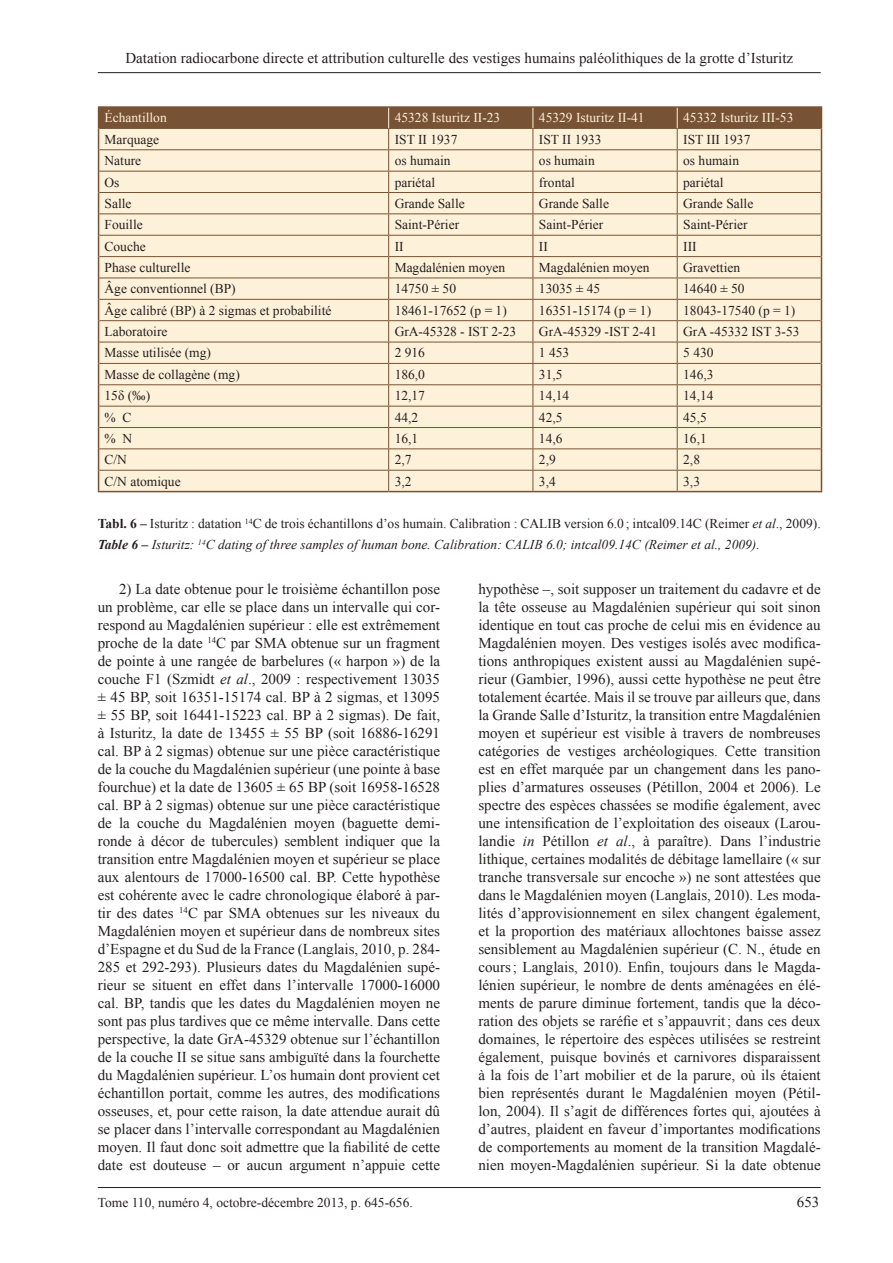
<style>
.page{position:relative;width:893px;height:1263px;background:#fff}
.page>*{position:absolute;margin:0;border:0;box-sizing:border-box;transform-origin:0 0}
.t1{font:15px/18px "Times New Roman";color:#231f20;text-align:justify}
.Tableau{font:13.5px "Times New Roman";color:#231f20}
.Figures{font:13.5px "Times New Roman";color:#231f20}
.Figures-2{font:italic 13.5px "Times New Roman";color:#231f20}
.Tableau-2{font:13.5px "Times New Roman";color:#fef1d9}
.s1{font-weight:700}
.s2{font-style:italic}
</style>
<div class="page">
<hr style="left:98px;top:72px;width:723px;height:1px;background:#231f20">
<hr style="left:98px;top:1187px;width:723px;height:1px;background:#231f20">
<hr style="left:98px;top:106px;width:291px;height:2px;background:#785234">
<hr style="left:389px;top:106px;width:144px;height:2px;background:#785234">
<hr style="left:533px;top:106px;width:144px;height:2px;background:#785234">
<hr style="left:677px;top:106px;width:145px;height:2px;background:#785234">
<hr style="left:98px;top:491px;width:291px;height:1px;background:#785234">
<hr style="left:389px;top:491px;width:144px;height:1px;background:#785234">
<hr style="left:533px;top:491px;width:144px;height:1px;background:#785234">
<hr style="left:677px;top:491px;width:145px;height:1px;background:#785234">
<svg style="left:98px;top:107px;width:724px;height:384px;background:#efe0c7"></svg>
<p class="t1" style="left:125px;top:49px;width:669px">Datation radiocarbone directe et attribution culturelle des vestiges humains paléolithiques de la grotte d’Isturitz</p>
<p class="Tableau-2" style="left:105px;top:109px;width:64px">Échantillon</p>
<p class="Tableau-2" style="left:395px;top:109px;width:107px">45328 Isturitz II-23</p>
<p class="Tableau-2" style="left:539px;top:109px;width:107px">45329 Isturitz II-41</p>
<p class="Tableau-2" style="left:683px;top:109px;width:112px">45332 Isturitz III-53</p>
<p class="Tableau" style="left:105px;top:130px;width:56px">Marquage</p>
<p class="Tableau" style="left:395px;top:130px;width:64px">IST II 1937</p>
<p class="Tableau" style="left:539px;top:130px;width:64px">IST II 1933</p>
<p class="Tableau" style="left:683px;top:130px;width:69px">IST III 1937</p>
<p class="Tableau" style="left:105px;top:152px;width:38px">Nature</p>
<p class="Tableau" style="left:395px;top:152px;width:57px">os humain</p>
<p class="Tableau" style="left:539px;top:152px;width:57px">os humain</p>
<p class="Tableau" style="left:683px;top:152px;width:57px">os humain</p>
<p class="Tableau" style="left:105px;top:173px;width:16px">Os</p>
<p class="Tableau" style="left:395px;top:173px;width:42px">pariétal</p>
<p class="Tableau" style="left:539px;top:173px;width:37px">frontal</p>
<p class="Tableau" style="left:683px;top:173px;width:42px">pariétal</p>
<p class="Tableau" style="left:105px;top:194px;width:28px">Salle</p>
<p class="Tableau" style="left:395px;top:194px;width:72px">Grande Salle</p>
<p class="Tableau" style="left:539px;top:194px;width:72px">Grande Salle</p>
<p class="Tableau" style="left:683px;top:194px;width:72px">Grande Salle</p>
<p class="Tableau" style="left:105px;top:216px;width:40px">Fouille</p>
<p class="Tableau" style="left:395px;top:216px;width:66px">Saint-Périer</p>
<p class="Tableau" style="left:539px;top:216px;width:66px">Saint-Périer</p>
<p class="Tableau" style="left:683px;top:216px;width:66px">Saint-Périer</p>
<p class="Tableau" style="left:105px;top:237px;width:43px">Couche</p>
<p class="Tableau" style="left:395px;top:237px;width:10px">II</p>
<p class="Tableau" style="left:539px;top:237px;width:10px">II</p>
<p class="Tableau" style="left:683px;top:237px;width:15px">III</p>
<p class="Tableau" style="left:105px;top:258px;width:87px">Phase culturelle</p>
<p class="Tableau" style="left:395px;top:258px;width:112px">Magdalénien moyen</p>
<p class="Tableau" style="left:539px;top:258px;width:112px">Magdalénien moyen</p>
<p class="Tableau" style="left:683px;top:258px;width:58px">Gravettien</p>
<p class="Tableau" style="left:105px;top:280px;width:133px">Âge conventionnel (BP)</p>
<p class="Tableau" style="left:395px;top:280px;width:63px">14750 ± 50</p>
<p class="Tableau" style="left:539px;top:280px;width:63px">13035 ± 45</p>
<p class="Tableau" style="left:683px;top:280px;width:63px">14640 ± 50</p>
<p class="Tableau" style="left:105px;top:301px;width:228px">Âge calibré (BP) à 2 sigmas et probabilité</p>
<p class="Tableau" style="left:395px;top:301px;width:114px">18461-17652 (p = 1)</p>
<p class="Tableau" style="left:539px;top:301px;width:114px">16351-15174 (p = 1)</p>
<p class="Tableau" style="left:683px;top:301px;width:114px">18043-17540 (p = 1)</p>
<p class="Tableau" style="left:105px;top:322px;width:64px">Laboratoire</p>
<p class="Tableau" style="left:395px;top:322px;width:123px">GrA-45328 - IST 2-23</p>
<p class="Tableau" style="left:539px;top:322px;width:120px">GrA-45329 -IST 2-41</p>
<p class="Tableau" style="left:683px;top:322px;width:118px">GrA -45332 IST 3-53</p>
<p class="Tableau" style="left:105px;top:344px;width:108px">Masse utilisée (mg)</p>
<p class="Tableau" style="left:395px;top:344px;width:32px">2 916</p>
<p class="Tableau" style="left:539px;top:344px;width:32px">1 453</p>
<p class="Tableau" style="left:683px;top:344px;width:32px">5 430</p>
<p class="Tableau" style="left:105px;top:365px;width:137px">Masse de collagène (mg)</p>
<p class="Tableau" style="left:395px;top:365px;width:32px">186,0</p>
<p class="Tableau" style="left:539px;top:365px;width:25px">31,5</p>
<p class="Tableau" style="left:683px;top:365px;width:32px">146,3</p>
<p class="Tableau" style="left:105px;top:386px;width:47px">15δ (‰)</p>
<p class="Tableau" style="left:395px;top:386px;width:32px">12,17</p>
<p class="Tableau" style="left:539px;top:386px;width:32px">14,14</p>
<p class="Tableau" style="left:683px;top:386px;width:32px">14,14</p>
<p class="Tableau" style="left:105px;top:408px;width:28px">% C</p>
<p class="Tableau" style="left:395px;top:408px;width:25px">44,2</p>
<p class="Tableau" style="left:539px;top:408px;width:25px">42,5</p>
<p class="Tableau" style="left:683px;top:408px;width:25px">45,5</p>
<p class="Tableau" style="left:105px;top:429px;width:29px">% N</p>
<p class="Tableau" style="left:395px;top:429px;width:25px">16,1</p>
<p class="Tableau" style="left:539px;top:429px;width:25px">14,6</p>
<p class="Tableau" style="left:683px;top:429px;width:25px">16,1</p>
<p class="Tableau" style="left:105px;top:451px;width:24px">C/N</p>
<p class="Tableau" style="left:395px;top:451px;width:18px">2,7</p>
<p class="Tableau" style="left:539px;top:451px;width:18px">2,9</p>
<p class="Tableau" style="left:683px;top:451px;width:18px">2,8</p>
<p class="Tableau" style="left:105px;top:472px;width:78px">C/N atomique</p>
<p class="Tableau" style="left:395px;top:472px;width:18px">3,2</p>
<p class="Tableau" style="left:539px;top:472px;width:18px">3,4</p>
<p class="Tableau" style="left:683px;top:472px;width:18px">3,3</p>
<p class="Figures" style="left:98px;top:515px;width:724px"><span class="s1">Tabl. 6 –</span> Isturitz : datation <sup>14</sup>C de trois échantillons d’os humain. Calibration : CALIB version 6.0 ; intcal09.14C (Reimer <span class="s2">et al</span>., 2009).</p>
<p class="Figures-2" style="left:98px;top:535px;width:663px"><span class="s1">Table 6 –</span> Isturitz: <sup>14</sup>C dating of three samples of human bone. Calibration: CALIB 6.0; intcal09.14C (Reimer et al., 2009).</p>
<p class="t1" style="left:98px;top:580px;width:344px;text-indent:21px">2) La date obtenue pour le troisième échantillon pose un problème, car elle se place dans un intervalle qui cor&shy;respond au Magdalénien supérieur : elle est extrêmement proche de la date <sup>14</sup>C par SMA obtenue sur un fragment de pointe à une rangée de barbelures (« harpon ») de la couche F1 (Szmidt <span class="s2">et al</span>., 2009 : respectivement 13035 ± 45 BP, soit 16351-15174 cal. BP à 2 sigmas, et 13095 ± 55 BP, soit 16441-15223 cal. BP à 2 sigmas). De fait, à Isturitz, la date de 13455 ± 55 BP (soit 16886-16291 cal. BP à 2 sigmas) obtenue sur une pièce caractéristique de la couche du Magdalénien supérieur (une pointe à base fourchue) et la date de 13605 ± 65 BP (soit 16958-16528 cal. BP à 2 sigmas) obtenue sur une pièce caractéristique de la couche du Magdalénien moyen (baguette demi&shy;ronde à décor de tubercules) semblent indiquer que la transition entre Magdalénien moyen et supérieur se place aux alentours de 17000-16500 cal. BP. Cette hypothèse est cohérente avec le cadre chronologique élaboré à par&shy;tir des dates <sup>14</sup>C par SMA obtenues sur les niveaux du Magdalénien moyen et supérieur dans de nombreux sites d’Espagne et du Sud de la France (Langlais, 2010, p. 284- 285 et 292-293). Plusieurs dates du Magdalénien supé&shy;rieur se situent en effet dans l’intervalle 17000-16000 cal. BP, tandis que les dates du Magdalénien moyen ne sont pas plus tardives que ce même intervalle. Dans cette perspective, la date GrA-45329 obtenue sur l’échantillon de la couche II se situe sans ambiguïté dans la fourchette du Magdalénien supérieur. L’os humain dont provient cet échantillon portait, comme les autres, des modifications osseuses, et, pour cette raison, la date attendue aurait dû se placer dans l’intervalle correspondant au Magdalénien moyen. Il faut donc soit admettre que la fiabilité de cette date est douteuse – or aucun argument n’appuie cette</p>
<p class="t1" style="left:478px;top:580px;width:344px">hypothèse –, soit supposer un traitement du cadavre et de la tête osseuse au Magdalénien supérieur qui soit sinon identique en tout cas proche de celui mis en évidence au Magdalénien moyen. Des vestiges isolés avec modifica&shy;tions anthropiques existent aussi au Magdalénien supé&shy;rieur (Gambier, 1996), aussi cette hypothèse ne peut être totalement écartée. Mais il se trouve par ailleurs que, dans la Grande Salle d’Isturitz, la transition entre Magdalénien moyen et supérieur est visible à travers de nombreuses catégories de vestiges archéologiques. Cette transition est en effet marquée par un changement dans les pano&shy;plies d’armatures osseuses (Pétillon, 2004 et 2006). Le spectre des espèces chassées se modifie également, avec une intensification de l’exploitation des oiseaux (Larou&shy;landie <span class="s2">in</span> Pétillon <span class="s2">et al</span>., à paraître). Dans l’industrie lithique, certaines modalités de débitage lamellaire (« sur tranche transversale sur encoche ») ne sont attestées que dans le Magdalénien moyen (Langlais, 2010). Les moda&shy;lités d’approvisionnement en silex changent également, et la proportion des matériaux allochtones baisse assez sensiblement au Magdalénien supérieur (C. N., étude en cours; Langlais, 2010). Enfin, toujours dans le Magda&shy;lénien supérieur, le nombre de dents aménagées en élé&shy;ments de parure diminue fortement, tandis que la déco&shy;ration des objets se raréfie et s’appauvrit; dans ces deux domaines, le répertoire des espèces utilisées se restreint également, puisque bovinés et carnivores disparaissent à la fois de l’art mobilier et de la parure, où ils étaient bien représentés durant le Magdalénien moyen (Pétil&shy;lon, 2004). Il s’agit de différences fortes qui, ajoutées à d’autres, plaident en faveur d’importantes modifications de comportements au moment de la transition Magdalé&shy;nien moyen-Magdalénien supérieur. Si la date obtenue</p>
<p class="Figures" style="left:98px;top:1194px;width:316px">Tome 110, numéro 4, octobre-décembre 2013, p. 645-656.</p>
<p class="t1" style="left:797px;top:1193px;width:24px">653</p>
</div>
